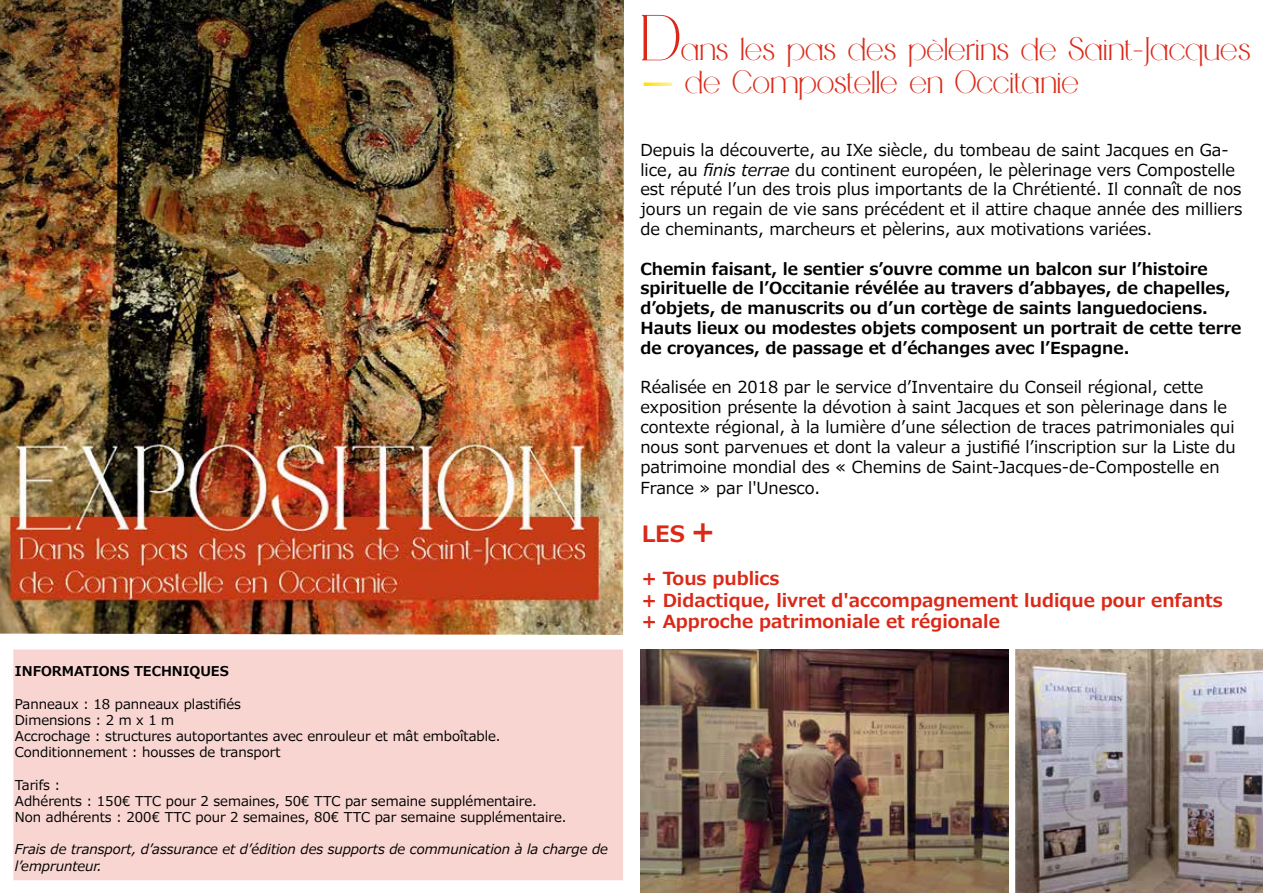
<style>
.page{position:relative;width:1263px;height:893px;background:#fff}
.page>*{position:absolute;margin:0;border:0;box-sizing:border-box;transform-origin:0 0}
.t1{font:30px "Medhurst";color:#db2918}
.t2{font:700 22.5px "Meiryo";color:#db2918}
.t3{font:700 18px/21.6px "Meiryo";color:#db2918}
.t4{font:16.5px/19.8px "Meiryo";color:#000}
.t5{font:700 16.5px/19.8px "Meiryo";color:#000}
.t6{font:13.5px/16.2px "Meiryo";color:#000}
.t7{font:italic 13.5px/16.2px "Meiryo";color:#000}
.t8{font:700 13.5px "Meiryo";color:#000}
.s1{font-size:60px}
.s2{font-style:italic}
.s3{font-size:28.5px}
</style>
<div class="page">
<img style="left:0;top:0;width:624px;height:635px">
<img style="left:640px;top:649px;width:368px;height:244px">
<img style="left:1015px;top:649px;width:248px;height:244px">
<div style="left:13px;top:649px;width:610px;height:231px;background:#f8d5d1"></div>
<p class="t8" style="left:15px;top:662px;width:215px">INFORMATIONS TECHNIQUES</p>
<p class="t6" style="left:15px;top:696px;width:487px">Panneaux : 18 panneaux plastifiés<br>Dimensions : 2 m x 1 m<br>Accrochage : structures autoportantes avec enrouleur et mât emboîtable.<br>Conditionnement : housses de transport</p>
<p class="t6" style="left:15px;top:777px;width:553px">Tarifs :<br>Adhérents : 150€ TTC pour 2 semaines, 50€ TTC par semaine supplémentaire.<br>Non adhérents : 200€ TTC pour 2 semaines, 80€ TTC par semaine supplémentaire.</p>
<p class="t7" style="left:15px;top:842px;width:595px">Frais de transport, dʼassurance et d’édition des supports de communication à la charge de lʼemprunteur.</p>
<h1 class="t1" style="left:640px;top:33px;width:612px"><span class="s1">D</span>ans les pas des pèlerins de Saint-Jacques</h1>
<h1 class="t1" style="left:685px;top:65px;width:396px">de Compostelle en Occitanie</h1>
<p class="t4" style="left:640px;top:141px;width:603px">Depuis la découverte, au IXe siècle, du tombeau de saint Jacques en Ga&shy;lice, au <span class="s2">finis terrae</span> du continent européen, le pèlerinage vers Compostelle est réputé lʼun des trois plus importants de la Chrétienté. Il connaît de nos jours un regain de vie sans précédent et il attire chaque année des milliers de cheminants, marcheurs et pèlerins, aux motivations variées.</p>
<p class="t5" style="left:640px;top:260px;width:602px">Chemin faisant, le sentier sʼouvre comme un balcon sur lʼhistoire spirituelle de lʼOccitanie révélée au travers dʼabbayes, de chapelles, dʼobjets, de manuscrits ou dʼun cortège de saints languedociens.<br>Hauts lieux ou modestes objets composent un portrait de cette terre de croyances, de passage et dʼéchanges avec lʼEspagne.</p>
<p class="t4" style="left:640px;top:378px;width:597px">Réalisée en 2018 par le service d’Inventaire du Conseil régional, cette exposition présente la dévotion à saint Jacques et son pèlerinage dans le contexte régional, à la lumière dʼune sélection de traces patrimoniales qui nous sont parvenues et dont la valeur a justifié lʼinscription sur la Liste du patrimoine mondial des « Chemins de Saint-Jacques-de-Compostelle en</p>
<p class="t4" style="left:640px;top:479px;width:181px">France » par l'Unesco.</p>
<h2 class="t2" style="left:642px;top:518px;width:75px">LES <span class="s3">+</span></h2>
<p class="t3" style="left:642px;top:569px;width:583px">+ Tous publics<br>+ Didactique, livret d'accompagnement ludique pour enfants + Approche patrimoniale et régionale</p>
</div>
